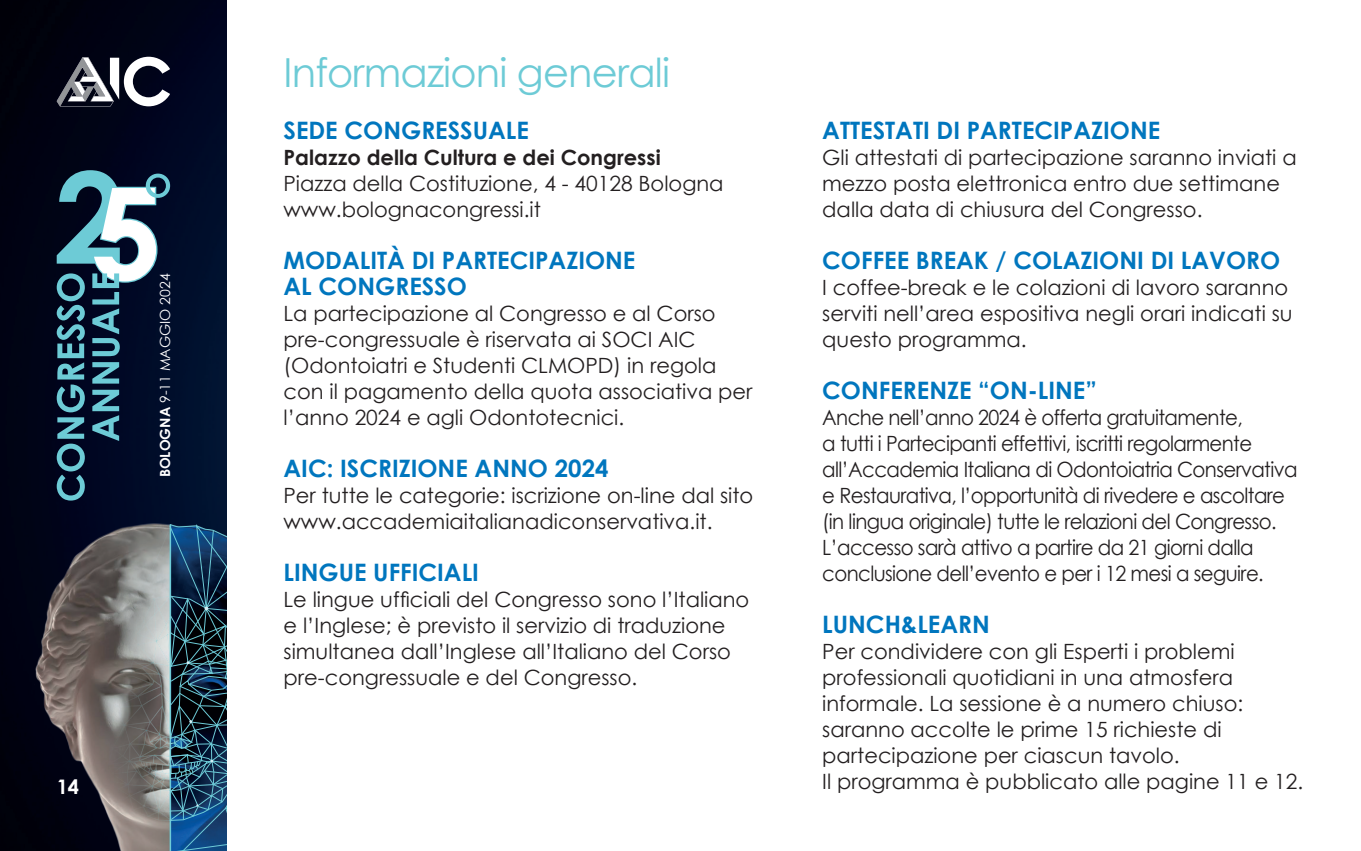
<style>
.page{position:relative;width:1361px;height:851px;background:#fff}
.page>*{position:absolute;margin:0;border:0;box-sizing:border-box;transform-origin:0 0}
.t1{font:40px "Century Gothic";letter-spacing:-.02em;color:#6dcbd6}
.t2{font:700 24px/26px "Century Gothic";color:#0076be}
.t3{font:21px/26px "Century Gothic";color:#231f20}
.t4{font:21px/26px "Century Gothic";letter-spacing:-.03em;color:#231f20;scale:.94 1}
.t5{font:700 21px "Century Gothic";color:#231f20}
.t6{font:700 20px "Century Gothic";color:#fff}
.t7{font:14px "Century Gothic";color:#fff}
.s1{font-weight:700}
</style>
<div class="page">
<img style="left:0;top:0;width:227px;height:850px">
<svg style="left:57px;top:57px;width:113px;height:49px"></svg>
<img style="left:13px;top:493px;width:214px;height:357px">
<svg style="left:171px;top:524px;width:56px;height:326px;background:#1a3d58"></svg>
<img style="left:46px;top:518px;width:125px;height:332px">
<svg style="left:57px;top:170px;width:113px;height:330px;background:#2c475c"></svg>
<p class="t7" style="left:155px;top:477px;width:205px;rotate:-90deg"><span class="s1">BOLOGNA</span> 9-11 MAGGIO 2024</p>
<p class="t6" style="left:57px;top:774px;width:24px">14</p>
<h1 class="t1" style="left:283px;top:44px;width:388px">Informazioni generali</h1>
<p class="t2" style="left:283px;top:116px;width:247px">SEDE CONGRESSUALE</p>
<p class="t5" style="left:283px;top:144px;width:379px">Palazzo della Cultura e dei Congressi</p>
<p class="t3" style="left:283px;top:170px;width:442px">Piazza della Costituzione, 4 - 40128 Bologna www.bolognacongressi.it</p>
<p class="t2" style="left:283px;top:246px;width:353px">MODALITÀ DI PARTECIPAZIONE<br>AL CONGRESSO</p>
<p class="t3" style="left:283px;top:300px;width:470px">La partecipazione al Congresso e al Corso pre-congressuale è riservata ai SOCI AIC (Odontoiatri e Studenti CLMOPD) in regola con il pagamento della quota associativa per l’anno 2024 e agli Odontotecnici.</p>
<p class="t2" style="left:283px;top:454px;width:326px">AIC: ISCRIZIONE ANNO 2024</p>
<p class="t3" style="left:283px;top:482px;width:471px">Per tutte le categorie: iscrizione on-line dal sito www.accademiaitalianadiconservativa.it.</p>
<p class="t2" style="left:283px;top:558px;width:197px">LINGUE UFFICIALI</p>
<p class="t3" style="left:283px;top:586px;width:467px">Le lingue ufficiali del Congresso sono l’Italiano e l’Inglese; è previsto il servizio di traduzione simultanea dall’Inglese all’Italiano del Corso pre-congressuale e del Congresso.</p>
<p class="t2" style="left:822px;top:116px;width:339px">ATTESTATI DI PARTECIPAZIONE</p>
<p class="t3" style="left:822px;top:144px;width:476px">Gli attestati di partecipazione saranno inviati a mezzo posta elettronica entro due settimane dalla data di chiusura del Congresso.</p>
<p class="t2" style="left:822px;top:246px;width:459px">COFFEE BREAK / COLAZIONI DI LAVORO</p>
<p class="t3" style="left:822px;top:274px;width:472px">I coffee-break e le colazioni di lavoro saranno serviti nell’area espositiva negli orari indicati su questo programma.</p>
<p class="t2" style="left:822px;top:376px;width:276px">CONFERENZE “ON-LINE”</p>
<p class="t4" style="left:822px;top:404px;width:507px">Anche nell’anno 2024 è offerta gratuitamente,<br>a tutti i Partecipanti effettivi, iscritti regolarmente all’Accademia Italiana di Odontoiatria Conservativa e Restaurativa, l’opportunità di rivedere e ascoltare (in lingua originale) tutte le relazioni del Congresso.<br>L’accesso sarà attivo a partire da 21 giorni dalla conclusione dell’evento e per i 12 mesi a seguire.</p>
<p class="t2" style="left:822px;top:610px;width:169px">LUNCH&amp;LEARN</p>
<p class="t3" style="left:822px;top:638px;width:482px">Per condividere con gli Esperti i problemi professionali quotidiani in una atmosfera informale. La sessione è a numero chiuso: saranno accolte le prime 15 richieste di partecipazione per ciascun tavolo.<br>Il programma è pubblicato alle pagine 11 e 12.</p>
</div>
